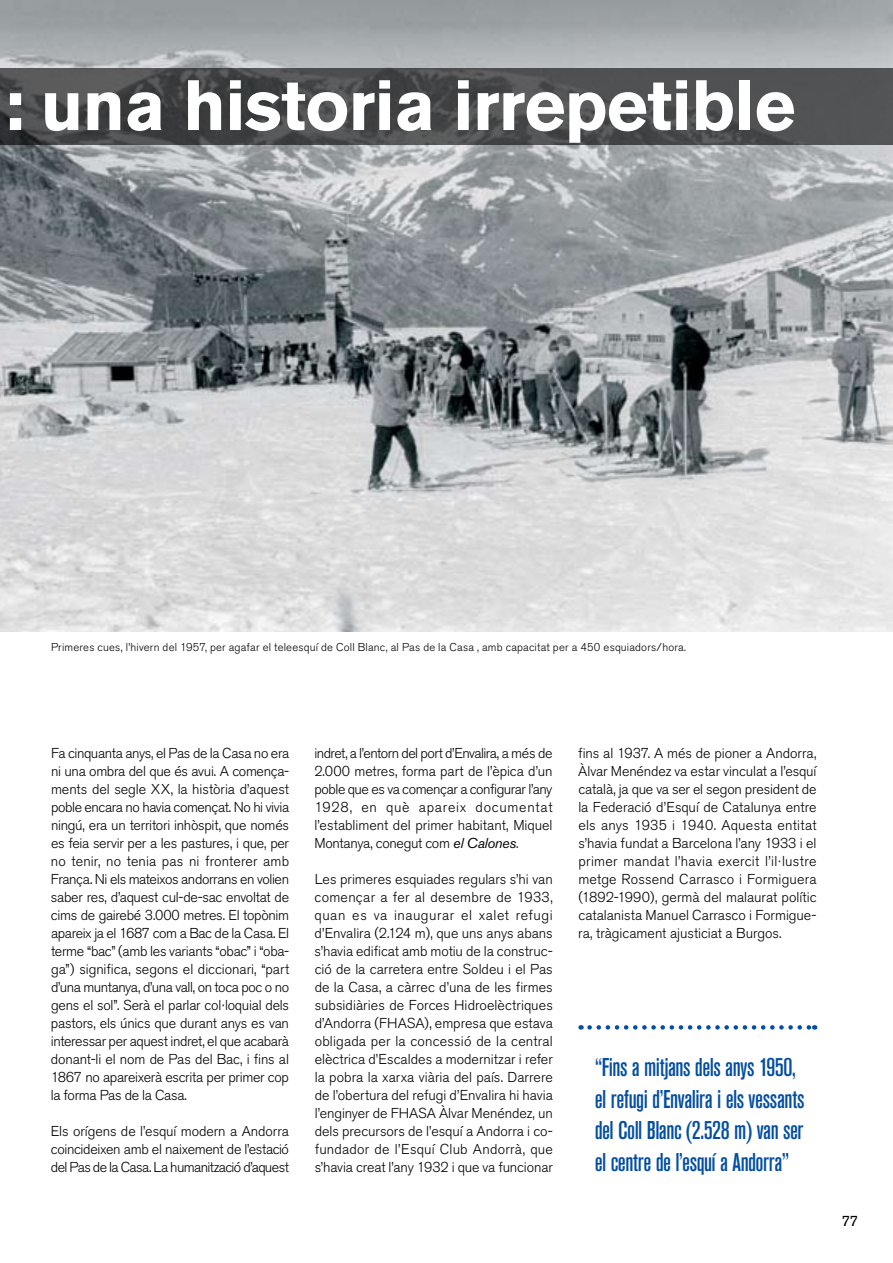
<style>
.page{position:relative;width:893px;height:1263px;background:#fff}
.page>*{position:absolute;margin:0;border:0;box-sizing:border-box;transform-origin:0 0}
.t1{font:700 70.5px "Akzidenz Grotesk BQ";letter-spacing:-.01em;color:#fff}
.t2{font:500 condensed 25.5px/31.5px "Akzidenz Grotesk BQ";letter-spacing:-.02em;color:#034ea2}
.t3{font:15px "Akzidenz Grotesk BQ";color:#000}
.t4{font:300 14.25px/18px "Akzidenz Grotesk BQ";letter-spacing:-.015em;color:#000;text-align:justify}
.t5{font:300 11.25px "Akzidenz Grotesk BQ";letter-spacing:.02em;color:#000}
.s1{font-weight:400;font-style:italic}
</style>
<div class="page">
<img style="left:0;top:0;width:893px;height:632px">
<svg style="left:590px;top:1025px;width:225px;height:5px"></svg>
<svg style="left:0;top:69px;width:893px;height:76px;background:#4a4b4d"></svg>
<h1 class="t1" style="left:4px;top:65px;width:793px">: una historia irrepetible</h1>
<p class="t5" style="left:51px;top:641px;width:637px">Primeres cues, l’hivern del 1957, per agafar el teleesquí de Coll Blanc, al Pas de la Casa , amb capacitat per a 450 esquiadors/hora.</p>
<p class="t4" style="left:51px;top:744px;width:240px">Fa cinquanta anys, el Pas de la Casa no era ni una ombra del que és avui. A comença&shy;ments del segle XX, la història d’aquest poble encara no havia començat. No hi vivia ningú, era un territori inhòspit, que només es feia servir per a les pastures, i que, per no tenir, no tenia pas ni fronterer amb França. Ni els mateixos andorrans en volien saber res, d’aquest cul-de-sac envoltat de cims de gairebé 3.000 metres. El topònim apareix ja el 1687 com a Bac de la Casa. El terme “bac” (amb les variants “obac” i “oba&shy;ga”) significa, segons el diccionari, “part d’una muntanya, d’una vall, on toca poc o no gens el sol”. Serà el parlar col·loquial dels pastors, els únics que durant anys es van interessar per aquest indret, el que acabarà donant-li el nom de Pas del Bac, i fins al 1867 no apareixerà escrita per primer cop la forma Pas de la Casa.</p>
<p class="t4" style="left:51px;top:1122px;width:240px">Els orígens de l’esquí modern a Andorra coincideixen amb el naixement de l’estació del Pas de la Casa. La humanització d’aquest</p>
<p class="t4" style="left:314px;top:744px;width:240px">indret, a l’entorn del port d’Envalira, a més de 2.000 metres, forma part de l’èpica d’un poble que es va començar a configurar l’any 1928, en què apareix documentat l’establiment del primer habitant, Miquel Montanya, conegut com <span class="s1">el Calones</span>.</p>
<p class="t4" style="left:315px;top:870px;width:240px">Les primeres esquiades regulars s’hi van començar a fer al desembre de 1933, quan es va inaugurar el xalet refugi d’Envalira (2.124 m), que uns anys abans s’havia edificat amb motiu de la construc&shy;ció de la carretera entre Soldeu i el Pas de la Casa, a càrrec d’una de les firmes subsidiàries de Forces Hidroelèctriques d’Andorra (FHASA), empresa que estava obligada per la concessió de la central elèctrica d’Escaldes a modernitzar i refer la pobra la xarxa viària del país. Darrere de l’obertura del refugi d’Envalira hi havia l’enginyer de FHASA Àlvar Menéndez, un dels precursors de l’esquí a Andorra i co&shy;fundador de l’Esquí Club Andorrà, que s’havia creat l’any 1932 i que va funcionar</p>
<p class="t4" style="left:578px;top:744px;width:240px">fins al 1937. A més de pioner a Andorra, Àlvar Menéndez va estar vinculat a l’esquí català, ja que va ser el segon president de la Federació d’Esquí de Catalunya entre els anys 1935 i 1940. Aquesta entitat s’havia fundat a Barcelona l’any 1933 i el primer mandat l’havia exercit l’il·lustre metge Rossend Carrasco i Formiguera (1892-1990), germà del malaurat polític catalanista Manuel Carrasco i Formigue&shy;ra, tràgicament ajusticiat a Burgos.</p>
<h2 class="t2" style="left:595px;top:1052px;width:211px">“Fins a mitjans dels anys 1950, el refugi d’Envalira i els vessants del Coll Blanc (2.528 m) van ser el centre de l’esquí a Andorra”</h2>
<p class="t3" style="left:841px;top:1212px;width:18px">77</p>
</div>
